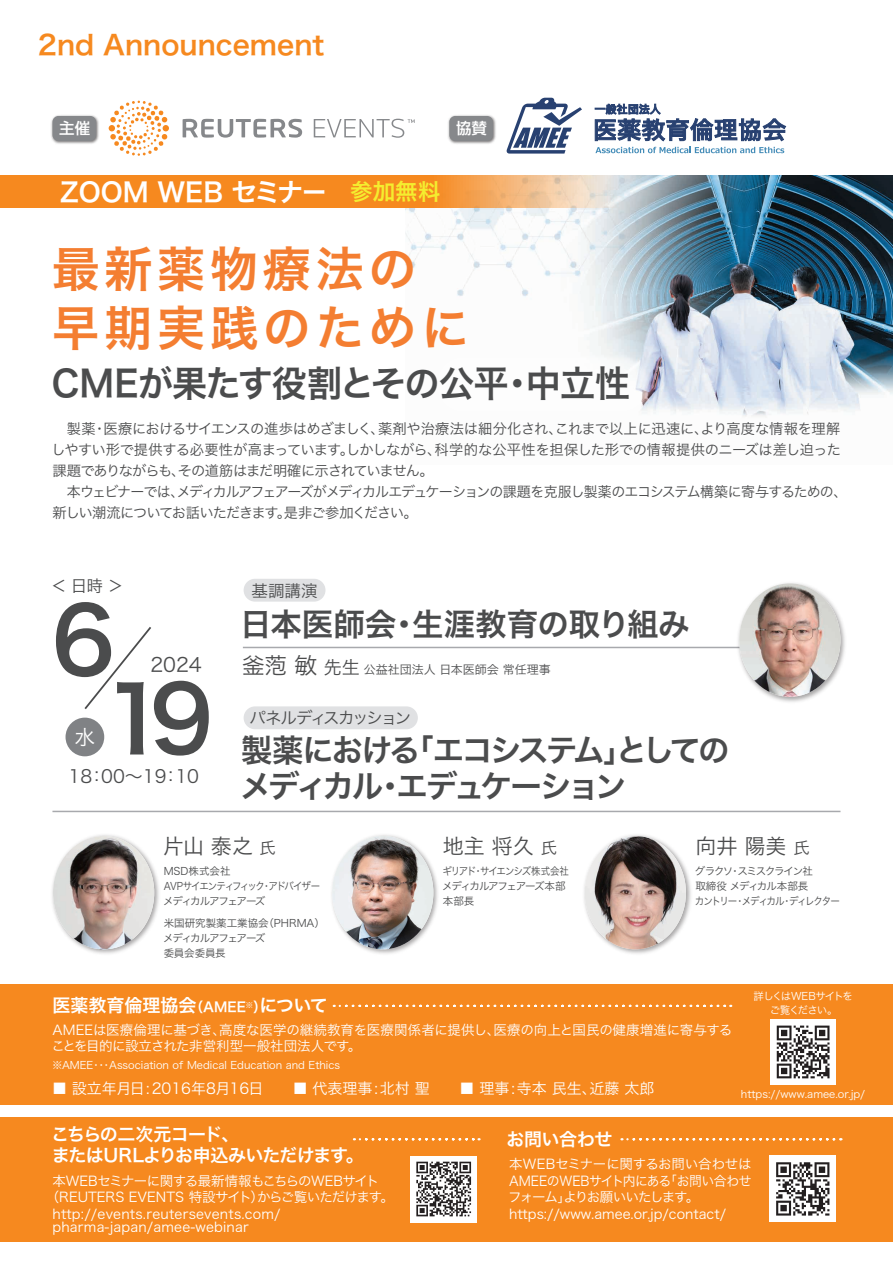
<style>
.page{position:relative;width:893px;height:1263px;background:#fff}
.page>*{position:absolute;margin:0;border:0;box-sizing:border-box;transform-origin:0 0}
.t1{font:90.45px/79.1px "Hira Kaku Pro W6";color:#4b4c4d}
.t2{font:48px/58.5px "Hira Kaku Pro W6";letter-spacing:.1em;color:#f47e31}
.t3{font:36.3px "Hira Kaku Pro W6";letter-spacing:-.03em;color:#4b4c4d}
.t4{font:31.5px/35.5px "Hira Kaku Pro W6";letter-spacing:-.105em;color:#4b4c4d}
.t5{font:31.5px "Hira Kaku Pro W6";letter-spacing:-.01em;color:#4b4c4d}
.t6{font:27px "Hira Kaku Pro W6";color:#f6891f}
.t7{font:26.25px "Hira Kaku Pro W6";color:#fff}
.t8{font:22.5px "Hira Kaku Pro W6";color:#f4ed2f}
.t9{font:21px "Hira Kaku Pro W3";color:#4b4c4d}
.t10{font:20.85px "Hira Kaku Pro W3";color:#fff}
.t11{font:19.5px "Hira Kaku Pro W3";color:#4b4c4d}
.t12{font:18px/21px "Hira Kaku Pro W6";letter-spacing:-.035em;color:#fff}
.t13{font:18px "Hira Kaku Pro W6";color:#fff}
.t14{font:18px "Hira Kaku Pro W3";color:#4b4c4d}
.t15{font:16.5px "Hira Kaku Pro W3";letter-spacing:-.13em;color:#4b4c4d}
.t16{font:16.5px "Hira Kaku Pro W3";letter-spacing:-.08em;color:#4b4c4d}
.t17{font:500 15.45px "UD Shin Go Pro";color:#fff}
.t18{font:15px "Hira Kaku Pro W3";color:#fff}
.t19{font:14.25px/21px "Hira Kaku Pro W3";letter-spacing:-.07em;color:#4b4c4d;text-align:justify}
.t20{font:13.5px/16.5px "Hira Kaku Pro W3";color:#fff}
.t21{font:13.5px/16.5px "Hira Kaku Pro W3";letter-spacing:-.025em;color:#fff}
.t22{font:13.5px "Hira Kaku Pro W3";letter-spacing:-.02em;color:#fff}
.t23{font:13.5px "Hira Kaku Pro W3";letter-spacing:-.045em;color:#fff}
.t24{font:12px "Hira Kaku Pro W3";color:#4b4c4d}
.t25{font:10.5px/15px "Hira Kaku Pro W3";letter-spacing:-.1em;color:#4b4c4d}
.t26{font:10.5px "Hira Kaku Pro W3";color:#fff}
.t27{font:10.5px/15px "Hira Kaku Pro W3";letter-spacing:-.01em;color:#4b4c4d}
.t28{font:10.5px/15px "Hira Kaku Pro W3";letter-spacing:-.1em;color:#4b4c4d;scale:.9 1}
.t29{font:10.5px/13.5px "Hira Kaku Pro W3";letter-spacing:-.1em;color:#fff;text-align:center}
.s1{font-size:22.5px}
.s2{font-size:18px}
.s3{font-size:16.5px}
.s4{font-size:13.5px}
</style>
<div class="page">
<div style="left:0;top:984px;width:893px;height:120px;background:#f6891f"></div>
<img style="left:405px;top:175px;width:488px;height:242px">
<svg style="left:595px;top:147px;width:189px;height:6px"></svg>
<svg style="left:506px;top:98px;width:76px;height:56px"></svg>
<svg style="left:595px;top:104px;width:191px;height:37px"></svg>
<svg style="left:183px;top:119px;width:232px;height:19px"></svg>
<svg style="left:109px;top:101px;width:60px;height:55px"></svg>
<svg style="left:0;top:175px;width:728px;height:32px"></svg>
<hr style="left:243px;top:647px;width:557px;height:1px;background:#a8a9ad">
<hr style="left:52px;top:811px;width:788px;height:1px;background:#a8a9ad">
<svg style="left:334px;top:1005px;width:397px;height:2px"></svg>
<div style="left:0;top:1118px;width:893px;height:124px;background:#f6891f"></div>
<svg style="left:354px;top:1138px;width:126px;height:2px"></svg>
<svg style="left:621px;top:1138px;width:220px;height:2px"></svg>
<img style="left:735px;top:618px;width:110px;height:84px">
<img style="left:739px;top:583px;width:101px;height:114px">
<img style="left:52px;top:835px;width:107px;height:119px">
<img style="left:53px;top:836px;width:101px;height:113px">
<img style="left:331px;top:835px;width:107px;height:119px">
<img style="left:332px;top:836px;width:101px;height:113px">
<img style="left:584px;top:835px;width:107px;height:119px">
<img style="left:585px;top:836px;width:101px;height:113px">
<img style="left:51px;top:115px;width:48px;height:29px">
<div style="left:52px;top:116px;width:44px;height:25px;background:#86888b;border-radius:6px"></div>
<img style="left:448px;top:115px;width:48px;height:29px">
<div style="left:449px;top:116px;width:44px;height:25px;background:#86888b;border-radius:6px"></div>
<div style="left:66px;top:718px;width:38px;height:38px;background:#808285;border-radius:50%"></div>
<svg style="left:84px;top:627px;width:67px;height:82px"></svg>
<div style="left:770px;top:1019px;width:66px;height:66px;background:#fff"></div>
<svg style="left:777px;top:1025px;width:52px;height:53px"></svg>
<div style="left:770px;top:1156px;width:66px;height:66px;background:#fff"></div>
<svg style="left:776px;top:1162px;width:53px;height:53px"></svg>
<div style="left:244px;top:579px;width:81px;height:23px;background:#e0e1e3;border-radius:11px"></div>
<div style="left:244px;top:706px;width:174px;height:23px;background:#e0e1e3;border-radius:11px"></div>
<div style="left:411px;top:1156px;width:66px;height:66px;background:#fff"></div>
<svg style="left:416px;top:1162px;width:55px;height:54px"></svg>
<img style="left:405px;top:303px;width:297px;height:114px">
<h3 class="t6" style="left:38px;top:20px;width:288px">2nd Announcement</h3>
<p class="t17" style="left:59px;top:116px;width:32px">主催</p>
<p class="t17" style="left:456px;top:116px;width:32px">協賛</p>
<h3 class="t7" style="left:60px;top:169px;width:267px">ZOOM WEB セミナー</h3>
<h3 class="t8" style="left:350px;top:171px;width:92px">参加無料</h3>
<h2 class="t2" style="left:52px;top:238px;width:419px">最新薬物療法の早期実践のために</h2>
<h3 class="t3" style="left:52px;top:351px;width:580px">CMEが果たす役割とその公平・中立性</h3>
<p class="t19" style="left:51px;top:417px;width:791px;text-indent:15px">製薬・医療におけるサイエンスの進歩はめざましく、薬剤や治療法は細分化され、これまで以上に迅速に、より高度な情報を理解しやすい形で提供する必要性が高まっています。しかしながら、科学的な公平性を担保した形での情報提供のニーズは差し迫った課題でありながらも、その道筋はまだ明確に示されていません。</p>
<p class="t19" style="left:52px;top:480px;width:796px;text-indent:14px">本ウェビナーでは、メディカルアフェアーズがメディカルエデュケーションの課題を克服し製薬のエコシステム構築に寄与するための、新しい潮流についてお話いただきます。是非ご参加ください。</p>
<p class="t16" style="left:51px;top:571px;width:74px">＜ 日時 ＞</p>
<h1 class="t1" style="left:103px;top:597px;width:112px;text-indent:-52px">6<br>19</h1>
<h3 class="t11" style="left:150px;top:647px;width:53px">2024</h3>
<h3 class="t10" style="left:74px;top:719px;width:22px">水</h3>
<p class="t14" style="left:69px;top:760px;width:150px">18：00～19：10　</p>
<p class="t16" style="left:252px;top:576px;width:67px">基調講演</p>
<h3 class="t5" style="left:240px;top:595px;width:451px">日本医師会・生涯教育の取り組み</h3>
<p class="t24" style="left:242px;top:659px;width:310px"><span class="s1">釜萢 敏</span><span class="s2">先生</span> 公益社団法人 日本医師会 常任理事</p>
<p class="t15" style="left:250px;top:703px;width:163px">パネルディスカッション</p>
<h3 class="t4" style="left:240px;top:731px;width:491px">製薬における「エコシステム」としてのメディカル・エデュケーション</h3>
<h3 class="t9" style="left:163px;top:828px;width:114px">片山 泰之<span class="s3">氏</span></h3>
<p class="t25" style="left:163px;top:863px;width:159px">MSD株式会社<br>AVPサイエンティフィック・アドバイザーメディカルアフェアーズ</p>
<p class="t27" style="left:163px;top:915px;width:163px">米国研究製薬工業協会（PHRMA）メディカルアフェアーズ<br>委員会委員長</p>
<p class="t13" style="left:52px;top:989px;width:277px">医薬教育倫理協会<span class="s4">（AMEE</span><sup>※</sup><span class="s4">）</span>について</p>
<h3 class="t9" style="left:443px;top:828px;width:116px">地主 将久<span class="s3">氏</span></h3>
<p class="t28" style="left:442px;top:863px;width:142px">ギリアド・サイエンシズ株式会社メディカルアフェアーズ本部本部長</p>
<h3 class="t9" style="left:695px;top:828px;width:116px">向井 陽美<span class="s3">氏</span></h3>
<p class="t25" style="left:695px;top:863px;width:147px">グラクソ・スミスクライン社<br>取締役 メディカル本部長<br>カントリー・メディカル・ディレクター</p>
<p class="t29" style="left:754px;top:989px;width:101px">詳しくはWEBサイトをご覧ください。</p>
<p class="t20" style="left:51px;top:1021px;width:683px">AMEEは医療倫理に基づき、高度な医学の継続教育を医療関係者に提供し、医療の向上と国民の健康増進に寄与することを目的に設立された非営利型一般社団法人です。</p>
<p class="t26" style="left:52px;top:1055px;width:300px">※AMEE・・・Association of Medical Education and Ethics　</p>
<p class="t18" style="left:52px;top:1075px;width:604px">■ 設立年月日:2016年8月16日　　■ 代表理事:北村 聖　　■ 理事:寺本 民生、近藤 太郎</p>
<p class="t26" style="left:741px;top:1085px;width:126px">https://www.amee.or.jp/</p>
<p class="t12" style="left:51px;top:1123px;width:314px">こちらの二次元コード、<br>またはURLよりお申込みいただけます。</p>
<p class="t23" style="left:52px;top:1168px;width:328px">本WEBセミナーに関する最新情報もこちらのWEBサイト</p>
<p class="t22" style="left:46px;top:1185px;width:350px">（REUTERS EVENTS 特設サイト）からご覧いただけます。</p>
<p class="t20" style="left:52px;top:1204px;width:230px">http://events.reutersevents.com/</p>
<p class="t20" style="left:52px;top:1218px;width:198px">pharma-japan/amee-webinar</p>
<p class="t12" style="left:506px;top:1128px;width:108px">お問い合わせ</p>
<p class="t21" style="left:508px;top:1155px;width:245px">本WEBセミナーに関するお問い合わせは<br>AMEEのWEBサイト内にある「お問い合わせフォーム」よりお願いいたします。https://www.amee.or.jp/contact/</p>
</div>
